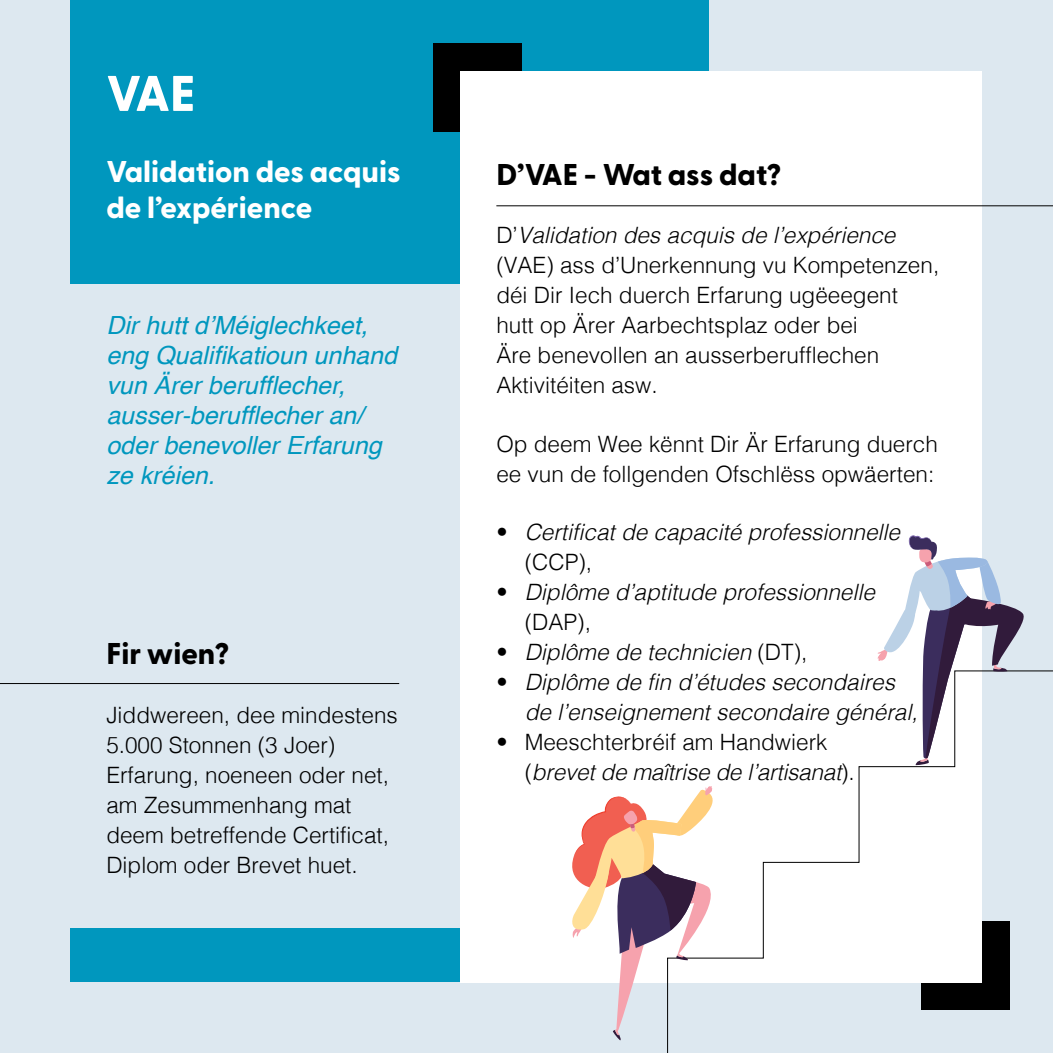
<style>
.page{position:relative;width:1053px;height:1053px;background:#fff}
.page>*{position:absolute;margin:0;border:0;box-sizing:border-box;transform-origin:0 0}
.t1{font:800 50px "Greycliff CF";color:#fff}
.H2_FR{font:800 30px/36px "Greycliff CF";color:#fff}
.H2_LU_schwaarz{font:800 30px "Greycliff CF";color:#000}
.Einleitung_LU{font:italic 25px/30px "Helvetica";color:#0097be}
.Fliestext_LU{font:300 22.5px/30px "Helvetica";color:#000}
.t2{font:italic 300 22.5px/30px "Helvetica";color:#000}
.s1{font-style:italic}
.s2{font-style:normal}
</style>
<div class="page">
<div style="left:0;top:0;width:1052px;height:1052px;background:#dde8f0"></div>
<div style="left:71px;top:0;width:638px;height:283px;background:#0097be"></div>
<div style="left:71px;top:928px;width:441px;height:53px;background:#0097be"></div>
<div style="left:433px;top:43px;width:89px;height:89px;background:#000"></div>
<div style="left:461px;top:71px;width:520px;height:910px;background:#fff"></div>
<svg style="left:667px;top:670px;width:385px;height:382px"></svg>
<hr style="left:496px;top:205px;width:556px;height:1px;background:#000">
<hr style="left:0;top:683px;width:399px;height:1px;background:#000">
<svg style="left:565px;top:785px;width:158px;height:255px"></svg>
<svg style="left:877px;top:535px;width:151px;height:230px"></svg>
<h1 class="t1" style="left:106px;top:55px;width:91px">VAE</h1>
<h2 class="H2_FR" style="left:106px;top:152px;width:296px">Validation des acquis de l’expérience</h2>
<h2 class="H2_LU_schwaarz" style="left:496px;top:151px;width:286px">D’VAE - Wat ass dat?</h2>
<p class="Fliestext_LU" style="left:496px;top:219px;width:444px">D’<span class="s1">Validation des acquis de l’expérience </span>(VAE) ass d’Unerkennung vu Kompetenzen, déi Dir Iech duerch Erfarung ugëeegent hutt op Ärer Aarbechtsplaz oder bei<br>Äre benevollen an ausserberufflechen Aktivitéiten asw.</p>
<p class="Fliestext_LU" style="left:496px;top:427px;width:443px">Op deem Wee kënnt Dir Är Erfarung duerch ee vun de follgenden Ofschlëss opwäerten:</p>
<p class="t2" style="left:524px;top:516px;width:377px;text-indent:-28px"><span class="s2">•</span> Certificat de capacité professionnelle <span class="s2">(CCP),</span></p>
<p class="t2" style="left:524px;top:576px;width:352px;text-indent:-28px"><span class="s2">•</span> Diplôme d’aptitude professionnelle <span class="s2">(DAP),</span></p>
<p class="t2" style="left:496px;top:636px;width:312px"><span class="s2">•</span> Diplôme de technicien <span class="s2">(DT),</span></p>
<p class="t2" style="left:524px;top:666px;width:394px;text-indent:-28px"><span class="s2">•</span> Diplôme de fin d’études secondaires de l’enseignement secondaire général,</p>
<p class="Fliestext_LU" style="left:524px;top:725px;width:331px;text-indent:-28px">• Meeschterbréif am Handwierk (<span class="s1">brevet de maîtrise de l’artisanat</span>).</p>
<p class="Einleitung_LU" style="left:106px;top:311px;width:263px">Dir hutt d’Méiglechkeet,</p>
<p class="Einleitung_LU" style="left:106px;top:341px;width:292px">eng Qualifikatioun unhand vun Ärer berufflecher, ausser-berufflecher an/ oder benevoller Erfarung ze kréien.</p>
<h2 class="H2_LU_schwaarz" style="left:106px;top:630px;width:124px">Fir wien?</h2>
<p class="Fliestext_LU" style="left:106px;top:698px;width:293px">Jiddwereen, dee mindestens<br>5.000 Stonnen (3 Joer)<br>Erfarung, noeneen oder net, am Zesummenhang mat deem betreffende Certificat,<br>Diplom oder Brevet huet.</p>
</div>
